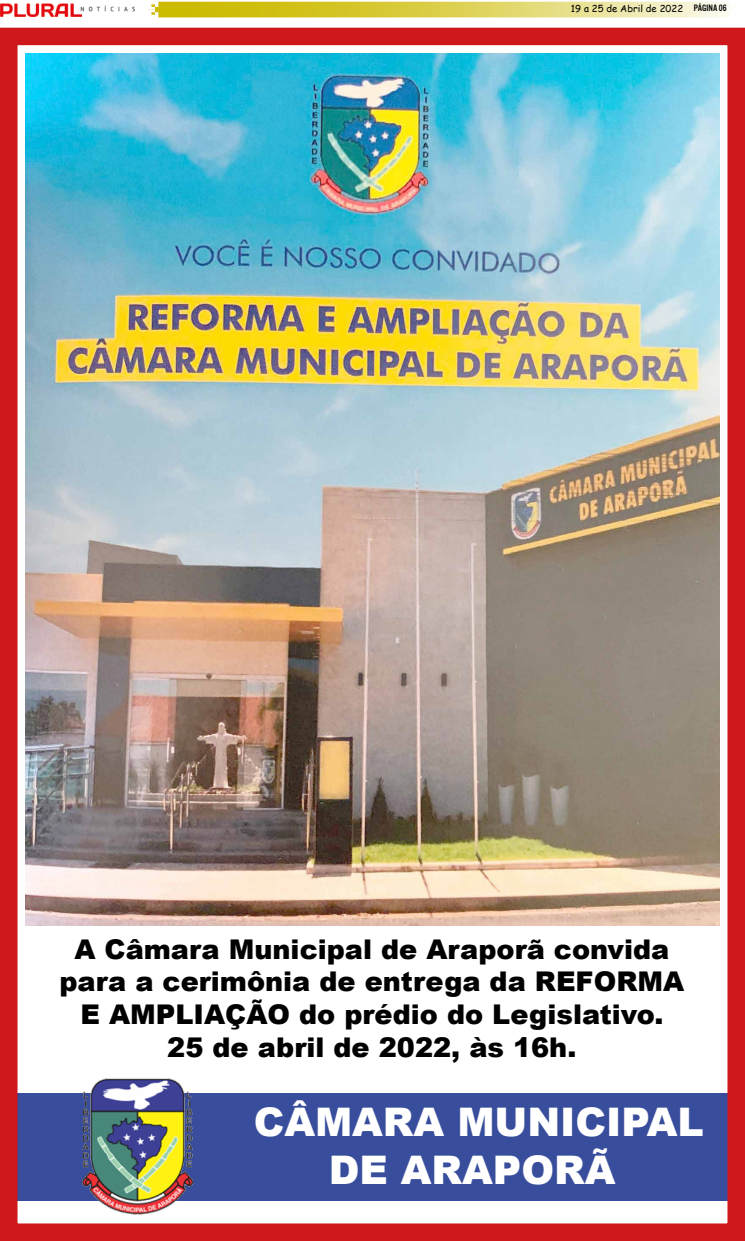
<style>
.page{position:relative;width:745px;height:1241px;background:#fff}
.page>*{position:absolute;margin:0;border:0;box-sizing:border-box;transform-origin:0 0}
.t1{font:900 39.38px/47.2px "Arial";color:#fff;text-align:center}
.t2{font:900 27.12px/32.6px "Arial";color:#000;text-align:center}
.t3{font:9.62px "Comic Sans MS";color:#000}
.s1{font-family:"U.S.101"}
</style>
<div class="page">
<div style="left:15px;top:1093px;width:716px;height:107px;background:#384d9c"></div>
<svg style="left:148px;top:2px;width:582px;height:15px;background:#ded35d"></svg>
<img style="left:0;top:3px;width:135px;height:14px">
<img style="left:26px;top:54px;width:693px;height:871px">
<img style="left:64px;top:1078px;width:143px;height:137px">
<div style="left:0;top:28px;width:744px;height:1212px;border:18px solid #cd171a"></div>
<p class="t3" style="left:570px;top:2px;width:157px">19 a 25 de Abril de 2022 <span class="s1">PÁGINa 06</span></p>
<p class="t2" style="left:59px;top:931px;width:626px">A Câmara Municipal de Araporã convida para a cerimônia de entrega da REFORMA E AMPLIAÇÃO do prédio do Legislativo.<br>25 de abril de 2022, às 16h.</p>
<h1 class="t1" style="left:253px;top:1097px;width:451px">CÂMARA MUNICIPAL<br>DE ARAPORÃ</h1>
</div>
